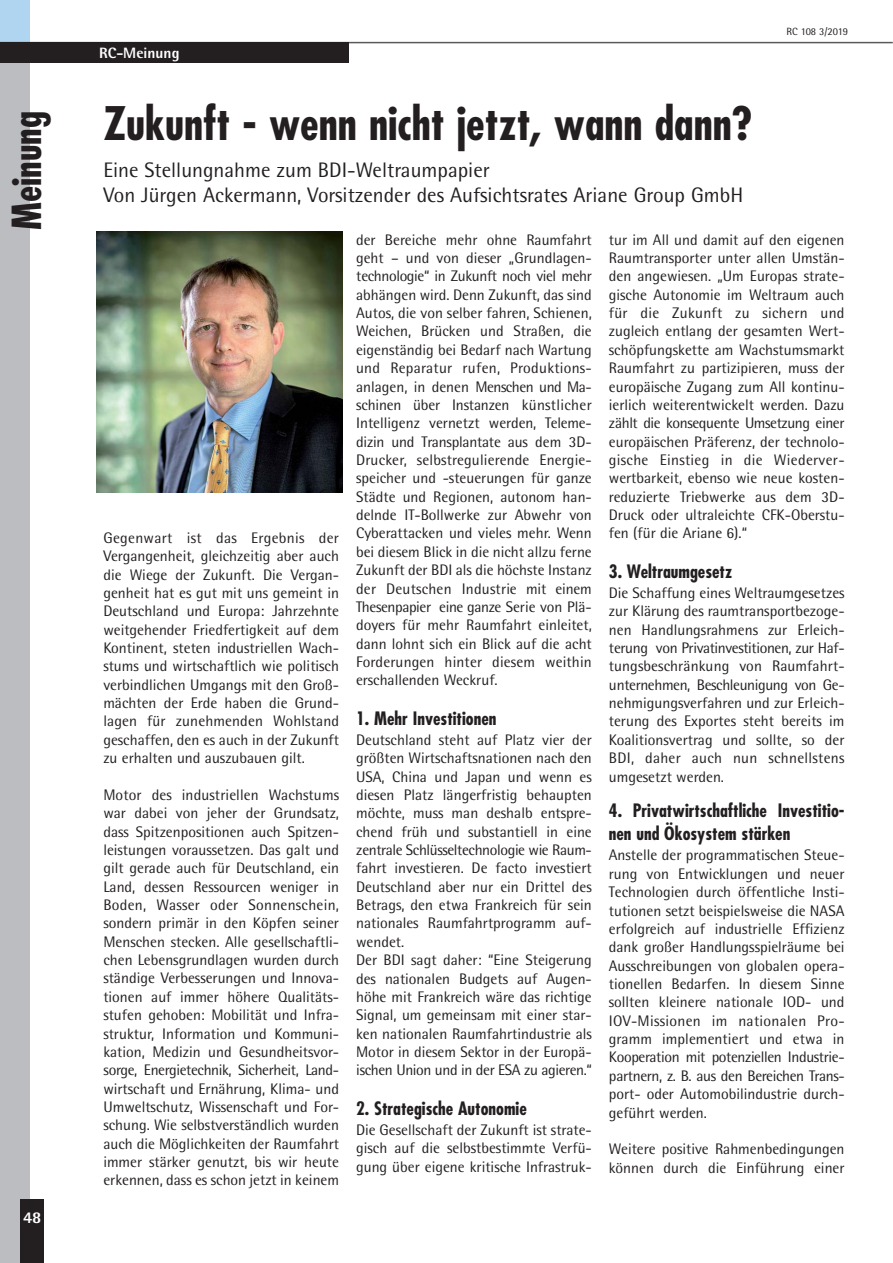
<style>
.page{position:relative;width:893px;height:1263px;background:#fff}
.page>*{position:absolute;margin:0;border:0;box-sizing:border-box;transform-origin:0 0}
.t1{font:700 condensed 45px "Futura";color:#231f20}
.t2{font:700 condensed 39px "Futura";color:#231f20}
.t3{font:21px/25.2px "AT Rotis Semi Sans";color:#231f20}
.t4{font:700 condensed 18px/22.8px "Futura";color:#231f20}
.t5{font:800 16.5px "AT Rotis Semi Sans";color:#fff}
.t6{font:15.3px/18.3px "AT Rotis Semi Sans";color:#231f20;text-align:justify}
.t7{font:800 15px "AT Rotis Semi Sans";color:#fff}
.t8{font:10.5px "AT Rotis Semi Sans";color:#231f20}
</style>
<div class="page">
<div style="left:0;top:0;width:30px;height:1263px;background:#bbbdc0"></div>
<div style="left:21px;top:1199px;width:23px;height:64px;background:#231f20"></div>
<div style="left:0;top:0;width:30px;height:60px;background:#afd5f1"></div>
<hr style="left:0;top:42px;width:892px;height:1px;background:#58595b">
<div style="left:0;top:42px;width:349px;height:21px;background:#231f20"></div>
<img style="left:96px;top:231px;width:247px;height:262px">
<h2 class="t2" style="left:10px;top:230px;width:121px;rotate:-90deg">Meinung</h2>
<p class="t5" style="left:23px;top:1212px;width:20px">48</p>
<p class="t7" style="left:99px;top:48px;width:82px">RC-Meinung</p>
<h1 class="t1" style="left:103px;top:104px;width:650px">Zukunft - wenn nicht jetzt, wann dann?</h1>
<h3 class="t3" style="left:103px;top:160px;width:641px">Eine Stellungnahme zum BDI-Weltraumpapier<br>Von Jürgen Ackermann, Vorsitzender des Aufsichtsrates Ariane Group GmbH</h3>
<p class="t8" style="left:786px;top:28px;width:63px">RC 108 3/2019</p>
<p class="t6" style="left:103px;top:530px;width:237px">Gegenwart ist das Ergebnis der Vergangenheit, gleichzeitig aber auch die Wiege der Zukunft. Die Vergan - genheit hat es gut mit uns gemeint in Deutschland und Europa: Jahrzehnte weitgehender Friedfertigkeit auf dem Kontinent, steten industriellen Wach - stums und wirtschaftlich wie politisch verbindlichen Umgangs mit den Groß - mächten der Erde haben die Grund - lagen für zunehmenden Wohlstand geschaffen, den es auch in der Zukunft zu erhalten und auszubauen gilt.</p>
<p class="t6" style="left:103px;top:787px;width:237px">Motor des industriellen Wachstums war dabei von jeher der Grundsatz, dass Spitzenpositionen auch Spitzen - leistungen voraussetzen. Das galt und gilt gerade auch für Deutschland, ein Land, dessen Ressourcen weniger in Boden, Wasser oder Sonnenschein, sondern primär in den Köpfen seiner Menschen stecken. Alle gesellschaftli&shy;chen Lebensgrundlagen wurden durch ständige Verbesserungen und Innova - tionen auf immer höhere Qualitäts - stufen gehoben: Mobilität und Infra - struktur, Information und Kommuni - kation, Medizin und Gesundheits vor - sorge, Energietechnik, Sicherheit, Land - wirtschaft und Ernährung, Klima- und Umweltschutz, Wissenschaft und For - schung. Wie selbstverständlich wur den auch die Möglichkeiten der Raumfahrt immer stärker genutzt, bis wir heute erkennen, dass es schon jetzt in keinem</p>
<p class="t6" style="left:356px;top:232px;width:237px">der Bereiche mehr ohne Raumfahrt geht – und von dieser „Grundla gen - technologie“ in Zukunft noch viel mehr abhängen wird. Denn Zukunft, das sind Autos, die von selber fahren, Schienen, Weichen, Brücken und Straßen, die eigenständig bei Bedarf nach Wartung und Reparatur rufen, Produktions - anlagen, in denen Menschen und Ma - schinen über Instanzen künstlicher Intelligenz vernetzt werden, Teleme - dizin und Transplantate aus dem 3D-Drucker, selbstregulierende Energie - speicher und -steuerungen für ganze Städte und Regionen, autonom han&shy;delnde IT-Bollwerke zur Abwehr von Cyberattacken und vieles mehr. Wenn bei diesem Blick in die nicht allzu ferne Zukunft der BDI als die höchste Instanz der Deutschen Indus trie mit einem Thesenpapier eine ganze Serie von Plä - doyers für mehr Raum fahrt einleitet, dann lohnt sich ein Blick auf die acht Forderungen hinter diesem weithin erschallenden Weckruf.</p>
<p class="t4" style="left:356px;top:708px;width:142px">1. Mehr Investitionen</p>
<p class="t6" style="left:356px;top:732px;width:237px;text-align:left">Deutschland steht auf Platz vier der größten Wirtschaftsnationen nach den USA, China und Japan und wenn es diesen Platz längerfristig behaupten möchte, muss man deshalb entspre&shy;chend früh und substantiell in eine zentrale Schlüsseltechnologie wie Raum - fahrt investieren. De facto investiert Deutschland aber nur ein Drittel des Betrags, den etwa Frankreich für sein nationales Raumfahrtprogramm auf&shy;wendet.<br>Der BDI sagt daher: “Eine Steigerung des nationalen Budgets auf Augen - höhe mit Frankreich wäre das richtige Signal, um gemeinsam mit einer star&shy;ken nationalen Raumfahrtindustrie als Motor in diesem Sektor in der Europä - ischen Union und in der ESA zu agieren.“</p>
<p class="t4" style="left:356px;top:1098px;width:172px">2. Strategische Autonomie</p>
<p class="t6" style="left:356px;top:1122px;width:237px">Die Gesellschaft der Zukunft ist strate&shy;gisch auf die selbstbestimmte Verfü - gung über eigene kritische Infra struk -</p>
<p class="t6" style="left:609px;top:232px;width:237px">tur im All und damit auf den eigenen Raumtransporter unter allen Umstän - den angewiesen. „Um Europas strate&shy;gische Autonomie im Weltraum auch für die Zukunft zu sichern und zugleich entlang der gesamten Wert - schöpfungskette am Wachstumsmarkt Raumfahrt zu partizipieren, muss der europäische Zugang zum All kontinu&shy;ierlich weiterentwickelt werden. Dazu zählt die konsequente Umsetzung einer europäischen Präferenz, der technolo&shy;gische Einstieg in die Wiederver - wertbarkeit, ebenso wie neue kosten&shy;reduzierte Triebwerke aus dem 3D-Druck oder ultraleichte CFK-Oberstu - fen (für die Ariane 6).“</p>
<p class="t4" style="left:609px;top:561px;width:125px">3. Weltraumgesetz</p>
<p class="t6" style="left:609px;top:585px;width:237px">Die Schaffung eines Weltraumgesetzes zur Klärung des raumtransportbezoge&shy;nen Handlungsrahmens zur Erleich - terung von Privatinvestitionen, zur Haf - tungs beschränkung von Raumfahrt - unternehmen, Beschleunigung von Ge - nehmigungsverfahren und zur Erleich - terung des Exportes steht bereits im Koalitionsvertrag und sollte, so der BDI, daher auch nun schnellstens umgesetzt werden.</p>
<p class="t4" style="left:609px;top:801px;width:237px">4. Privatwirtschaftliche Investi tio - nen und Ökosystem stärken</p>
<p class="t6" style="left:609px;top:848px;width:237px">Anstelle der programmatischen Steue - rung von Entwicklungen und neuer Tech nologien durch öffentliche Insti - tutionen setzt beispielsweise die NASA erfolgreich auf industrielle Effizienz dank großer Handlungsspielräume bei Ausschreibungen von globalen opera&shy;tionellen Bedarfen. In diesem Sinne sollten kleinere nationale IOD- und IOV-Missionen im nationalen Pro - gramm implementiert und etwa in Kooperation mit potenziellen Industrie - partnern, z. B. aus den Bereichen Trans - port- oder Automobilindustrie durch&shy;geführt werden.</p>
<p class="t6" style="left:609px;top:1141px;width:237px">Weitere positive Rahmenbedingungen können durch die Einführung einer</p>
</div>
